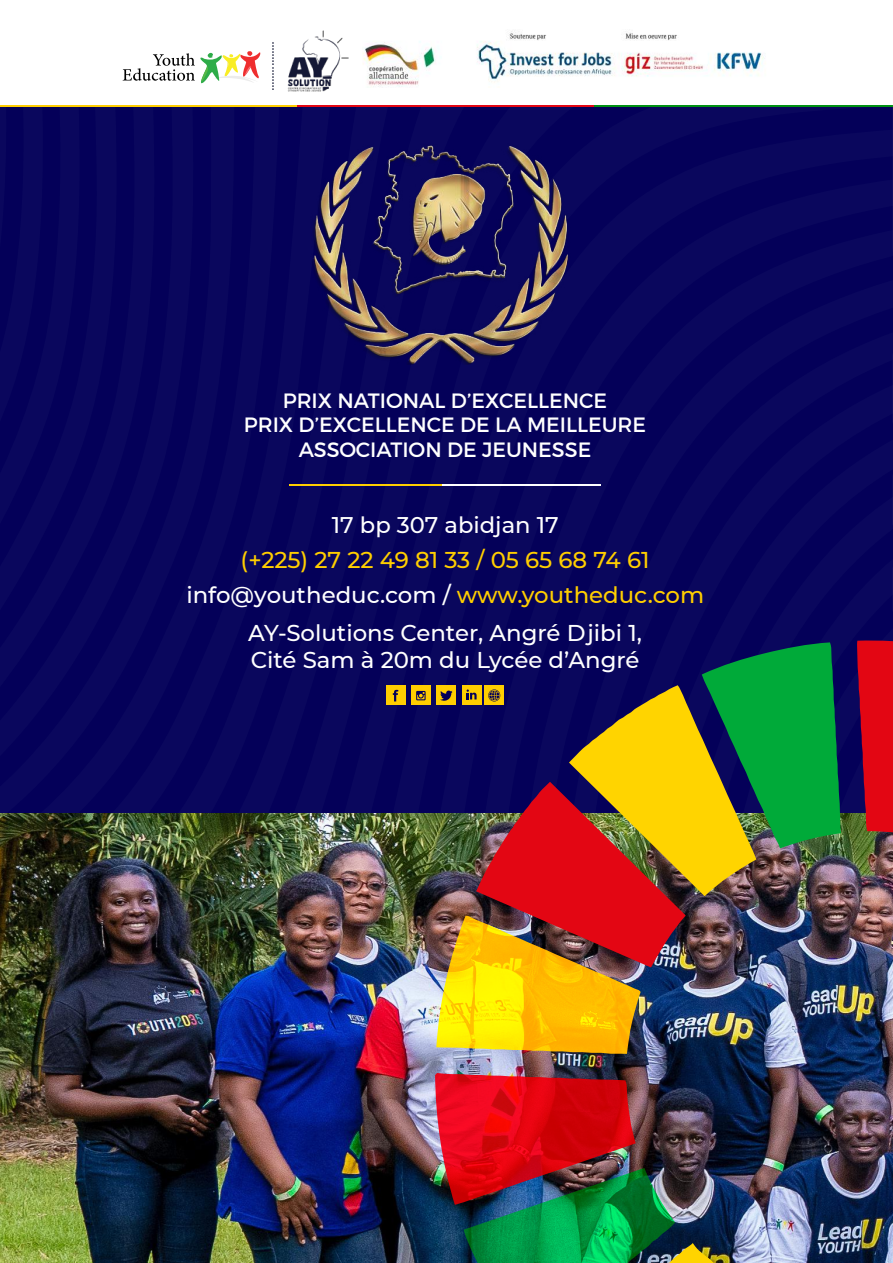
<style>
.page{position:relative;width:893px;height:1263px;background:#fff}
.page>*{position:absolute;margin:0;border:0;box-sizing:border-box;transform-origin:0 0}
.t1{font:500 22.8px/37.7px "Montserrat";color:#fff;text-align:center}
.t2{font:500 22.8px "Montserrat";color:#ffce00}
.t3{font:500 22.65px "Montserrat";color:#fff}
.t4{font:20.7px/24.8px "Montserrat";color:#fff;text-align:center}
.s1{color:#ffce00}
</style>
<div class="page">
<div style="left:345px;top:107px;width:83px;height:707px;background:#0a075d"></div>
<div style="left:285px;top:107px;width:60px;height:707px;background:#0a075d"></div>
<div style="left:235px;top:107px;width:50px;height:707px;background:#08055c"></div>
<div style="left:194px;top:107px;width:41px;height:707px;background:#0a075d"></div>
<div style="left:155px;top:107px;width:39px;height:707px;background:#0a075d"></div>
<div style="left:118px;top:107px;width:37px;height:707px;background:#0a075d"></div>
<div style="left:81px;top:107px;width:37px;height:707px;background:#0a075d"></div>
<div style="left:45px;top:107px;width:36px;height:707px;background:#0a075d"></div>
<div style="left:0;top:107px;width:45px;height:707px;background:#09065c"></div>
<hr style="left:0;top:105px;width:299px;height:2px;background:#ffce00">
<hr style="left:297px;top:105px;width:299px;height:2px;background:#e30613">
<img style="left:363px;top:41px;width:72px;height:46px">
<svg style="left:272px;top:42px;width:2px;height:48px"></svg>
<svg style="left:123px;top:51px;width:137px;height:32px"></svg>
<img style="left:287px;top:30px;width:62px;height:62px">
<img style="left:309px;top:133px;width:126px;height:232px">
<img style="left:0;top:814px;width:435px;height:449px">
<div style="left:386px;top:686px;width:19px;height:19px;background:#ffce00"></div>
<div style="left:411px;top:686px;width:20px;height:19px;background:#ffce00"></div>
<svg style="left:393px;top:690px;width:5px;height:11px"></svg>
<svg style="left:416px;top:691px;width:10px;height:9px"></svg>
<img style="left:435px;top:31px;width:458px;height:1232px">
<hr style="left:289px;top:485px;width:159px;height:1px;background:#ffce00">
<hr style="left:442px;top:485px;width:159px;height:1px;background:#fff">
<p class="t4" style="left:244px;top:388px;width:404px">PRIX NATIONAL D’EXCELLENCE<br>PRIX D’EXCELLENCE DE LA MEILLEURE<br>ASSOCIATION DE JEUNESSE</p>
<p class="t3" style="left:332px;top:509px;width:228px">17 bp 307 abidjan 17</p>
<p class="t2" style="left:241px;top:544px;width:410px">(+225) 27 22 49 81 33 / 05 65 68 74 61</p>
<p class="t1" style="left:186px;top:575px;width:519px">info@youtheduc.com / <span class="s1">www.youtheduc.com<br></span>AY-Solutions Center, Angré Djibi 1,</p>
<p class="t1" style="left:251px;top:640px;width:390px">Cité Sam à 20m du Lycée d’Angré</p>
</div>
